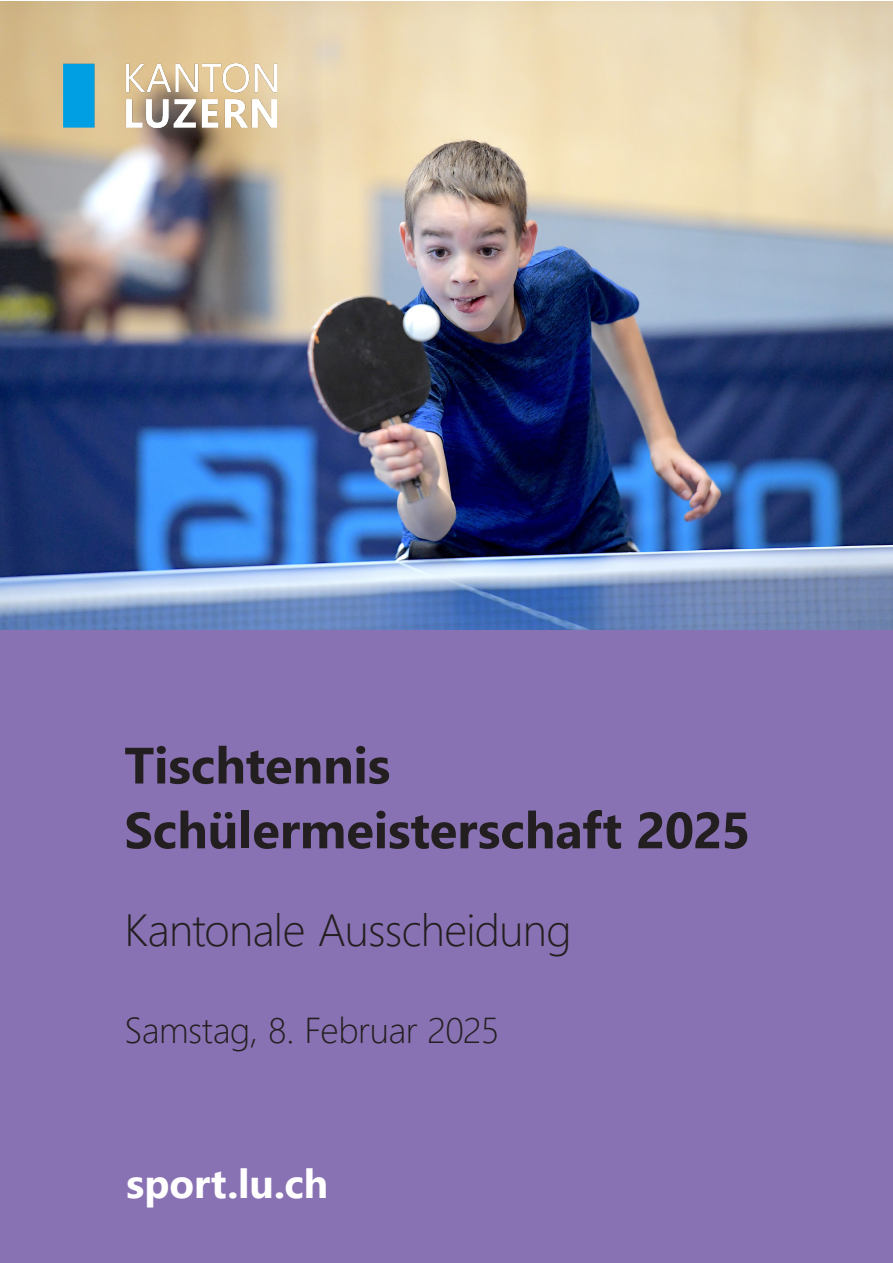
<style>
.page{position:relative;width:893px;height:1263px;background:#fff}
.page>*{position:absolute;margin:0;border:0;box-sizing:border-box;transform-origin:0 0}
.t1{font:700 51px "Segoe UI";letter-spacing:-.005em;color:#231f20}
.t2{font:300 45px "Segoe UI";letter-spacing:-.015em;color:#231f20}
.t3{font:700 40.5px "Segoe UI";color:#fff}
.t4{font:300 36px "Segoe UI";letter-spacing:-.01em;color:#231f20}
</style>
<div class="page">
<img style="left:0;top:1px;width:893px;height:629px">
<div style="left:0;top:630px;width:893px;height:633px;background:#8972b3"></div>
<img style="left:64px;top:64px;width:213px;height:64px">
<p class="t1" style="left:124px;top:717px;width:267px">Tischtennis</p>
<p class="t1" style="left:124px;top:782px;width:628px">Schülermeisterschaft 2025</p>
<p class="t2" style="left:124px;top:887px;width:449px">Kantonale Ausscheidung</p>
<p class="t4" style="left:124px;top:996px;width:377px">Samstag, 8. Februar 2025</p>
<p class="t3" style="left:126px;top:1145px;width:203px">sport.lu.ch</p>
</div>
